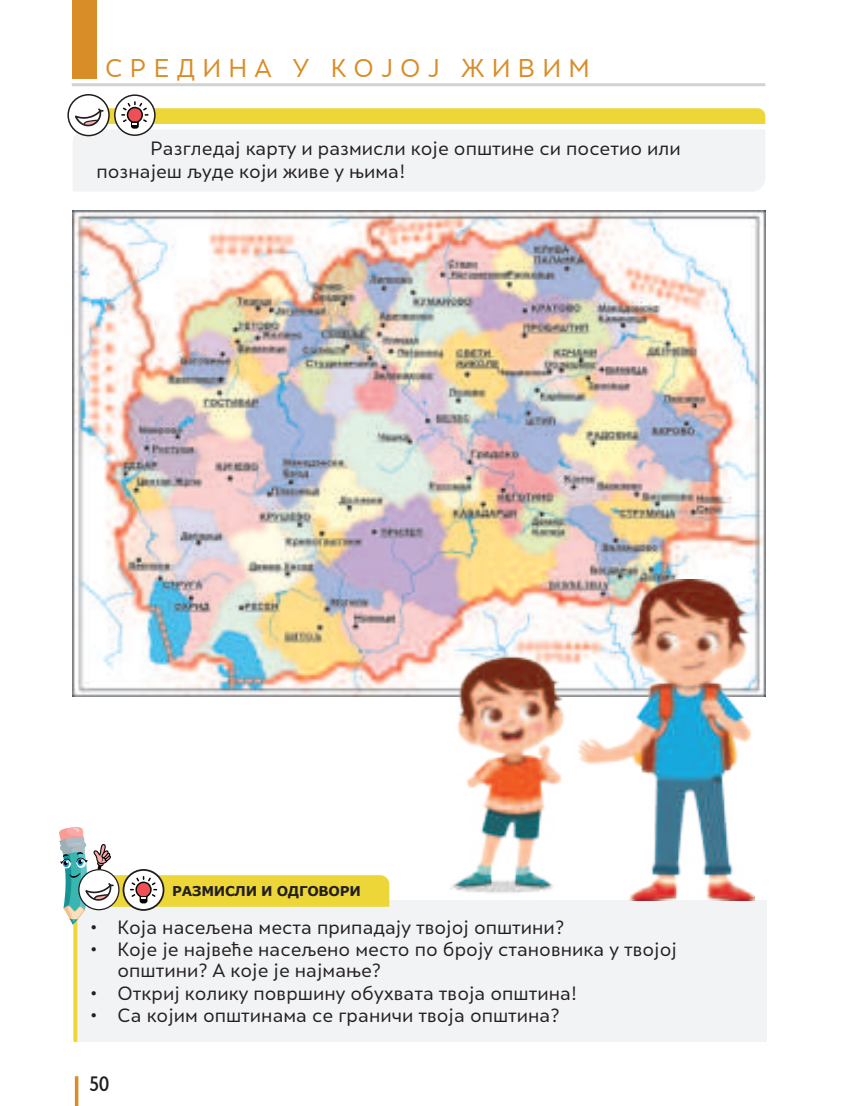
<style>
.page{position:relative;width:851px;height:1106px;background:#fff}
.page>*{position:absolute;margin:0;border:0;box-sizing:border-box;transform-origin:0 0}
.t1{font:24px "Skola Sans Offc";letter-spacing:.3em;color:#d98d28}
.t2{font:500 19.5px "Skola Sans Cn";color:#231f20}
.t3{font:18px/22.5px "Skola Sans";color:#231f20}
.t4{font:700 13.5px "Verdana";letter-spacing:-.02em;color:#231f20}
.s1{font-style:inherit}
.s2{font-family:"Stobi Sans"}
</style>
<div class="page">
<hr style="left:72px;top:83px;width:693px;height:3px;background:#d1d2d4">
<div style="left:72px;top:0;width:25px;height:79px;background:#d98d28"></div>
<svg style="left:75px;top:1076px;width:3px;height:30px"></svg>
<div style="left:73px;top:129px;width:692px;height:62px;background:#f2f3f4"></div>
<img style="left:72px;top:210px;width:693px;height:486px">
<div style="left:77px;top:900px;width:690px;height:142px;background:#f2f3f4"></div>
<img style="left:450px;top:579px;width:304px;height:321px">
<svg style="left:114px;top:95px;width:41px;height:40px"></svg>
<div style="left:114px;top:94px;width:42px;height:42px;border:1px solid #201d1e;border-radius:50%"></div>
<svg style="left:68px;top:95px;width:41px;height:40px"></svg>
<div style="left:67px;top:94px;width:43px;height:42px;border:1px solid #201d1e;border-radius:50%"></div>
<svg style="left:72px;top:101px;width:693px;height:28px"></svg>
<svg style="left:59px;top:827px;width:330px;height:215px"></svg>
<h1 class="t1" style="left:105px;top:54px;width:486px">СРЕДИНА У КОЈОЈ ЖИВИМ</h1>
<p class="t3" style="left:96px;top:137px;width:585px;text-indent:54px">Разгледај карту и размисли које општине си посетио или познајеш људе који живе у њима!</p>
<p class="t4" style="left:172px;top:881px;width:190px">РАЗМИСЛИ И ОДГОВОРИ</p>
<p class="t3" style="left:90px;top:915px;width:475px"><span class="s1">•</span> Која насељена места припадају твојој општини?</p>
<p class="t3" style="left:117px;top:938px;width:560px;line-height:21.1px;text-indent:-27px"><span class="s1">•</span> Које је најве<span class="s2">ћ</span>е насељено место по броју становника у твојој општини? А које је најмање?</p>
<p class="t3" style="left:90px;top:981px;width:488px"><span class="s1">•</span> Откриј колику површину обухвата твоја општина!</p>
<p class="t3" style="left:90px;top:1004px;width:470px"><span class="s1">•</span> Са којим општинама се граничи твоја општина?</p>
<p class="t2" style="left:89px;top:1072px;width:21px">50</p>
</div>
